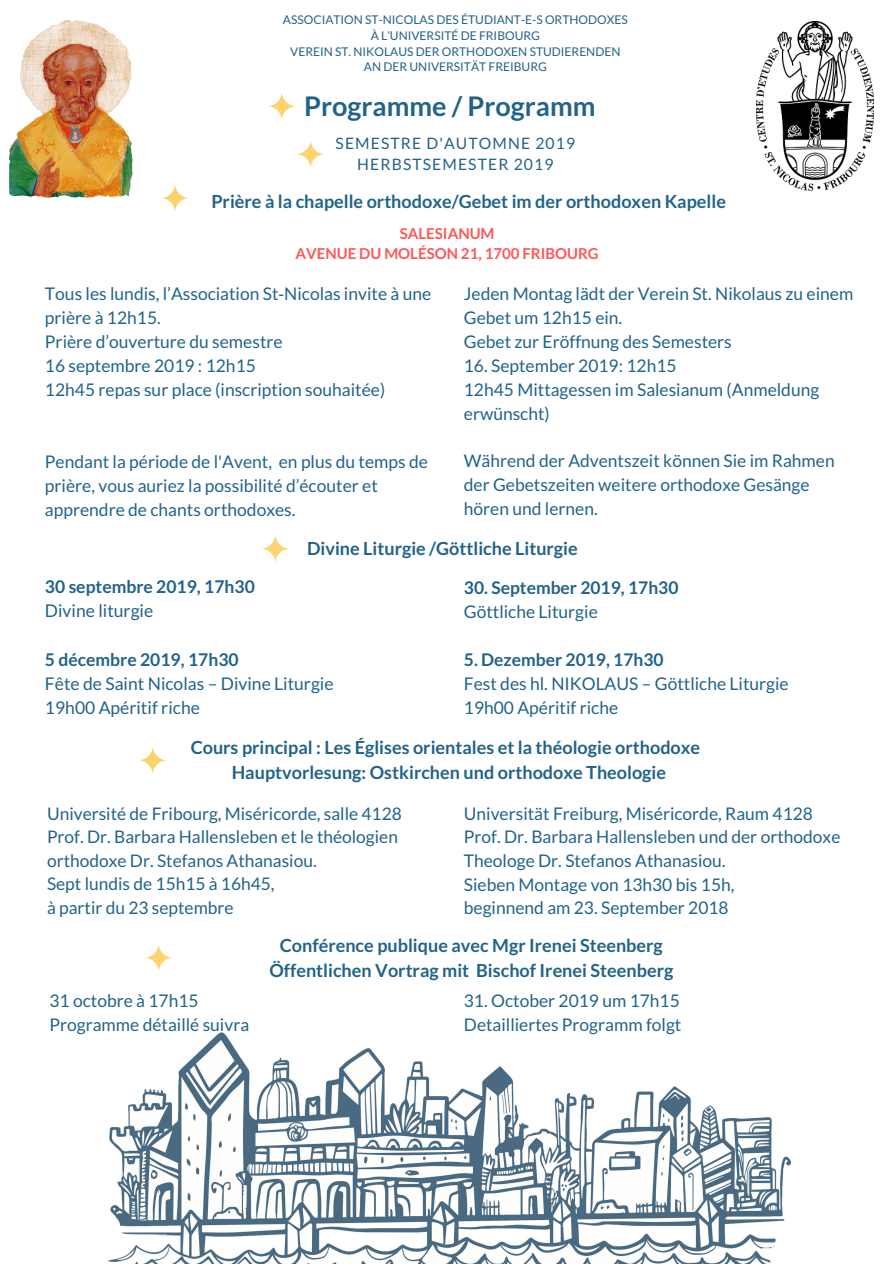
<style>
.page{position:relative;width:894px;height:1264px;background:#fff}
.page>*{position:absolute;margin:0;border:0;box-sizing:border-box;transform-origin:0 0}
.t1{font:700 27px "Lato";color:#216389}
.t2{font:700 18px/24.8px "Lato";color:#216389;text-align:center}
.t3{font:17.55px/24px "Lato";color:#216389}
.t4{font:700 17.55px "Lato";color:#216389}
.t5{font:17.4px/24px "Lato";color:#216389}
.t6{font:700 17.4px "Lato";color:#216389}
.t7{font:15.75px/21px "Lato";letter-spacing:.07em;color:#216389;text-align:center}
.t8{font:700 15px/20.2px "Lato";color:#ff5757;text-align:center}
.t9{font:12px/15.8px "Lato";color:#216389;text-align:center}
.s1{font-family:"Noto Sans"}
</style>
<div class="page">
<svg style="left:160px;top:183px;width:30px;height:30px"></svg>
<svg style="left:267px;top:92px;width:29px;height:29px"></svg>
<svg style="left:144px;top:943px;width:29px;height:29px"></svg>
<svg style="left:296px;top:139px;width:29px;height:30px"></svg>
<img style="left:756px;top:22px;width:117px;height:169px">
<img style="left:9px;top:19px;width:123px;height:179px">
<svg style="left:138px;top:745px;width:29px;height:30px"></svg>
<svg style="left:261px;top:534px;width:29px;height:29px"></svg>
<img style="left:108px;top:1032px;width:683px;height:231px">
<p class="t9" style="left:283px;top:12px;width:346px">ASSOCIATION ST-NICOLAS DES ÉTUDIANT-E-S ORTHODOXES À L’UNIVERSITÉ DE FRIBOURG<br>VEREIN ST. NIKOLAUS DER ORTHODOXEN STUDIERENDEN AN DER UNIVERSITÄT FREIBURG</p>
<h1 class="t1" style="left:304px;top:90px;width:293px">Programme / Programm</h1>
<p class="t7" style="left:335px;top:132px;width:241px">SEMESTRE D'AUTOMNE 2019<br>HERBSTSEMESTER 2019</p>
<p class="t2" style="left:211px;top:188px;width:516px">Prière à la chapelle orthodoxe/Gebet im der orthodoxen Kapelle</p>
<p class="t8" style="left:295px;top:223px;width:305px">SALESIANUM<br>AVENUE DU MOLÉSON 21, 1700 FRIBOURG</p>
<p class="t5" style="left:464px;top:282px;width:391px">Jeden Montag lädt der Verein St. Nikolaus zu einem<br>Gebet um 12h15 ein.<br>Gebet zur Eröffnung des Semesters</p>
<p class="t5" style="left:464px;top:353px;width:357px">16. September 2019: 12h15<br>12h45 Mittagessen im Salesianum (Anmeldung erwünscht)</p>
<p class="t5" style="left:464px;top:448px;width:372px">Während der Adventszeit können Sie im Rahmen der Gebetszeiten weitere orthodoxe Gesänge hören und lernen.</p>
<p class="t2" style="left:307px;top:536px;width:272px">Divine Liturgie /Göttliche Liturgie</p>
<p class="t5" style="left:45px;top:281px;width:387px">Tous les lundis, l’Association St<span class="s1">‐</span>Nicolas invite à une prière à 12h15.<br>Prière d’ouverture du semestre<br>16 septembre 2019 : 12h15<br>12h45 repas sur place (inscription souhaitée)</p>
<p class="t5" style="left:45px;top:449px;width:384px">Pendant la période de l'Avent, en plus du temps de prière, vous auriez la possibilité d’écouter et apprendre de chants orthodoxes.</p>
<p class="t4" style="left:45px;top:576px;width:211px">30 septembre 2019, 17h30</p>
<p class="t3" style="left:45px;top:598px;width:110px">Divine liturgie</p>
<p class="t4" style="left:45px;top:648px;width:195px">5 décembre 2019, 17h30</p>
<p class="t3" style="left:45px;top:670px;width:290px">Fête de Saint Nicolas – Divine Liturgie<br>19h00 Apéritif riche</p>
<p class="t6" style="left:464px;top:576px;width:216px">30. September 2019, 17h30</p>
<p class="t5" style="left:464px;top:599px;width:135px">Göttliche Liturgie</p>
<p class="t6" style="left:464px;top:648px;width:201px">5. Dezember 2019, 17h30</p>
<p class="t5" style="left:464px;top:671px;width:326px">Fest des hl. NIKOLAUS – Göttliche Liturgie<br>19h00 Apéritif riche</p>
<p class="t2" style="left:191px;top:735px;width:511px">Cours principal : Les Églises orientales et la théologie orthodoxe<br>Hauptvorlesung: Ostkirchen und orthodoxe Theologie</p>
<p class="t5" style="left:464px;top:801px;width:378px">Universität Freiburg, Miséricorde, Raum 4128<br>Prof. Dr. Barbara Hallensleben und der orthodoxe Theologe Dr. Stefanos Athanasiou.<br>Sieben Montage von 13h30 bis 15h,<br>beginnend am 23. September 2018</p>
<p class="t2" style="left:269px;top:932px;width:405px">Conférence publique avec Mgr Irenei Steenberg<br>Öffentlichen Vortrag mit Bischof Irenei Steenberg</p>
<p class="t5" style="left:49px;top:988px;width:201px">31 octobre à 17h15<br>Programme détaillé suivra</p>
<p class="t5" style="left:464px;top:988px;width:219px">31. October 2019 um 17h15<br>Detailliertes Programm folgt</p>
<p class="t5" style="left:47px;top:801px;width:356px;line-height:23.4px">Université de Fribourg, Miséricorde, salle 4128<br>Prof. Dr. Barbara Hallensleben et le théologien orthodoxe Dr. Stefanos Athanasiou.<br>Sept lundis de 15h15 à 16h45,<br>à partir du 23 septembre</p>
</div>
